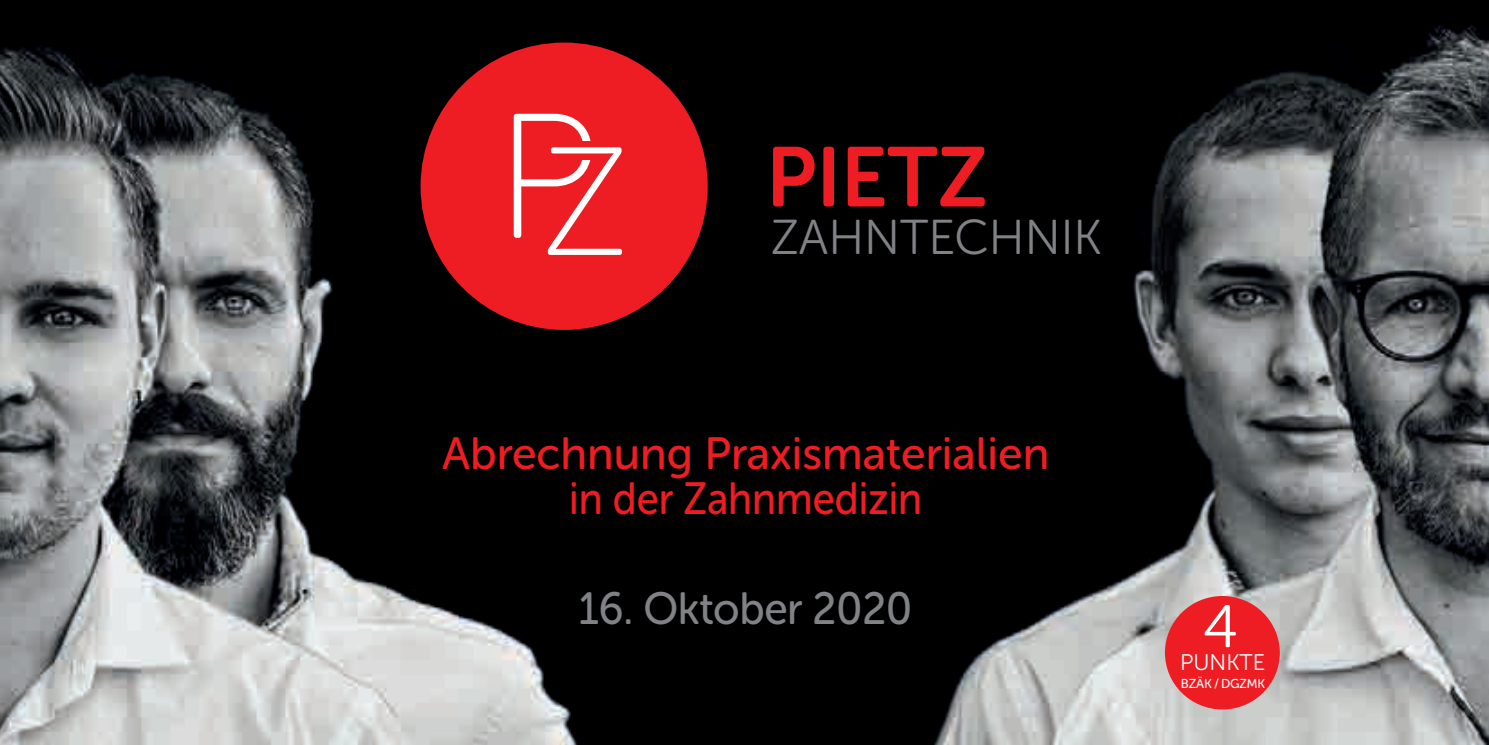
<style>
.page{position:relative;width:1489px;height:745px;background:#fff}
.page>*{position:absolute;margin:0;border:0;box-sizing:border-box;transform-origin:0 0}
.t1{font:84px "Museo Sans Rounded 700";color:#ee1d23}
.t2{font:60px "Museo Sans Rounded 300";color:#fff}
.t3{font:48.75px "Museo Sans Rounded 300";color:#808285}
.t4{font:45px/45px "Museo Sans Rounded 500";color:#ee1d23;text-align:center}
.t5{font:45px "Museo Sans Rounded 500";letter-spacing:-.01em;color:#808285;scale:.95 1}
.t6{font:22.5px "Museo Sans Rounded 300";color:#fff}
.t7{font:13px "Museo Sans Rounded 500";letter-spacing:-.005em;color:#fff}
</style>
<div class="page">
<img style="left:855px;top:0;width:633px;height:744px">
<img style="left:0;top:0;width:855px;height:744px">
<div style="left:420px;top:43px;width:287px;height:287px;background:#ee1d23;border-radius:50%"></div>
<svg style="left:513px;top:114px;width:109px;height:141px"></svg>
<div style="left:1164px;top:595px;width:115px;height:114px;background:#ee1d23;border-radius:50%"></div>
<h1 class="t1" style="left:766px;top:130px;width:223px">PIETZ</h1>
<p class="t3" style="left:771px;top:210px;width:332px">ZAHNTECHNIK</p>
<p class="t4" style="left:442px;top:431px;width:608px">Abrechnung Praxismaterialien in der Zahnmedizin</p>
<p class="t5" style="left:579px;top:583px;width:352px">16. Oktober 2020</p>
<h2 class="t2" style="left:1202px;top:593px;width:37px">4</h2>
<p class="t7" style="left:1180px;top:675px;width:86px">BZÄK / DGZMK</p>
<p class="t6" style="left:1180px;top:649px;width:86px">PUNKTE</p>
</div>
